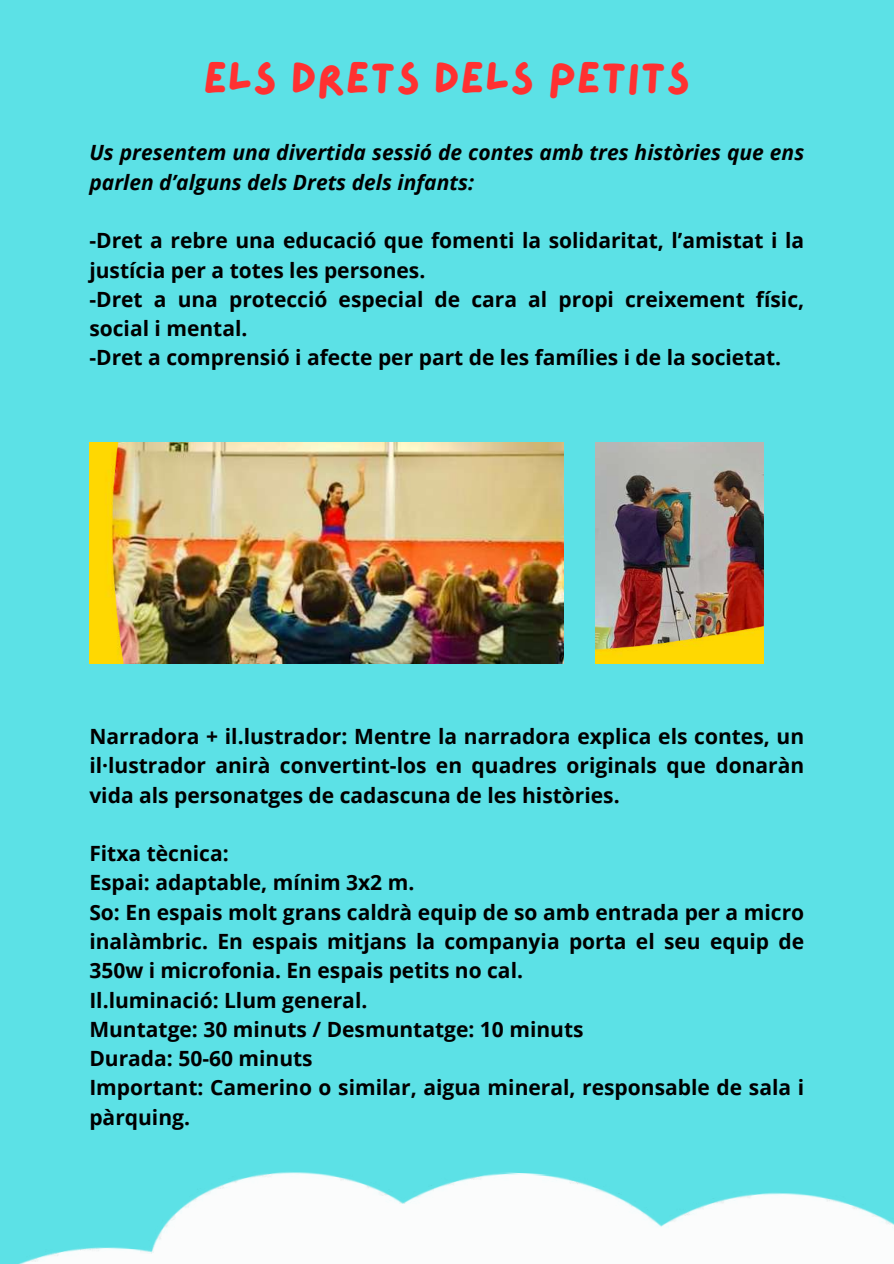
<style>
.page{position:relative;width:894px;height:1264px;background:#fff}
.page>*{position:absolute;margin:0;border:0;box-sizing:border-box;transform-origin:0 0}
.t1{font:45px "Lazydog";color:#ff3131}
.t2{font:700 21px/29.2px "Open Sans";color:#000}
.t3{font:italic 700 21px/29.2px "Open Sans";color:#000}
</style>
<div class="page">
<div style="left:0;top:0;width:893px;height:1263px;background:#5ce1e6"></div>
<img style="left:21px;top:1172px;width:872px;height:91px">
<img style="left:164px;top:442px;width:399px;height:222px">
<img style="left:89px;top:442px;width:75px;height:222px">
<img style="left:595px;top:442px;width:168px;height:170px">
<img style="left:595px;top:612px;width:168px;height:52px">
<h1 class="t1" style="left:203px;top:57px;width:489px">ELS DRETS DELS PETITS</h1>
<p class="t3" style="left:89px;top:138px;width:716px">Us presentem una divertida sessió de contes amb tres històries que ens parlen d’alguns dels Drets dels infants:</p>
<p class="t2" style="left:89px;top:225px;width:716px">-Dret a rebre una educació que fomenti la solidaritat, l’amistat i la justícia per a totes les persones.<br>-Dret a una protecció especial de cara al propi creixement físic, social i mental.<br>-Dret a comprensió i afecte per part de les famílies i de la societat.</p>
<p class="t2" style="left:89px;top:721px;width:716px;text-align:justify">Narradora + il.lustrador: Mentre la narradora explica els contes, un il·lustrador anirà convertint-los en quadres originals que donaràn vida als personatges de cadascuna de les històries.</p>
<p class="t2" style="left:89px;top:838px;width:716px">Fitxa tècnica:<br>Espai: adaptable, mínim 3x2 m.<br>So: En espais molt grans caldrà equip de so amb entrada per a micro inalàmbric. En espais mitjans la companyia porta el seu equip de 350w i microfonia. En espais petits no cal.<br>Il.luminació: Llum general.<br>Muntatge: 30 minuts / Desmuntatge: 10 minuts<br>Durada: 50-60 minuts<br>Important: Camerino o similar, aigua mineral, responsable de sala i pàrquing.</p>
</div>
